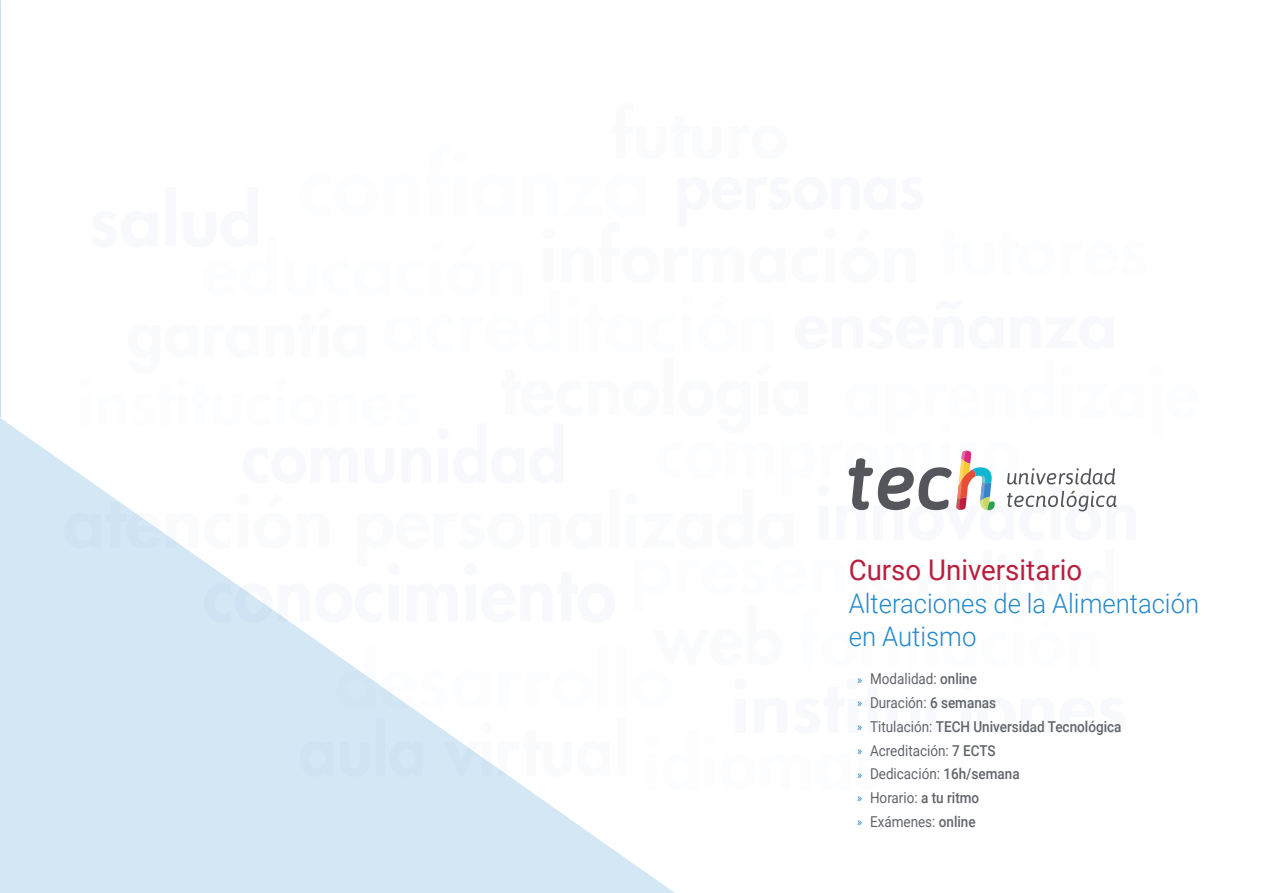
<style>
.page{position:relative;width:1263px;height:893px;background:#fff}
.page>*{position:absolute;margin:0;border:0;box-sizing:border-box;transform-origin:0 0}
.t1{font:28.5px "Roboto";color:#ba1e3c}
.t2{font:300 27px/33px "Roboto";color:#2488c9;scale:.95 1}
.t3{font:15px/23.7px "Roboto";color:#61646a;scale:.9 1}
.s1{font-size:12px;color:#2488c9}
.s2{font-weight:500}
</style>
<div class="page">
<svg style="left:0;top:418px;width:675px;height:475px;background:#d8e9f5"></svg>
<svg style="left:64px;top:418px;width:1053px;height:372px"></svg>
<h1 class="t1" style="left:849px;top:550px;width:235px">Curso Universitario</h1>
<h2 class="t2" style="left:849px;top:586px;width:370px">Alteraciones de la Alimentación en Autismo</h2>
<p class="t3" style="left:857px;top:667px;width:295px"><span class="s1">»</span> Modalidad: <span class="s2">online<br></span><span class="s1">»</span> Duración: <span class="s2">6 semanas<br></span><span class="s1">»</span> Titulación: <span class="s2">TECH Universidad Tecnológica </span><span class="s1">»</span> Acreditación: <span class="s2">7 ECTS<br></span><span class="s1">»</span> Dedicación: <span class="s2">16h/semana<br></span><span class="s1">»</span> Horario: <span class="s2">a tu ritmo<br></span><span class="s1">»</span> Exámenes: <span class="s2">online</span></p>
</div>
